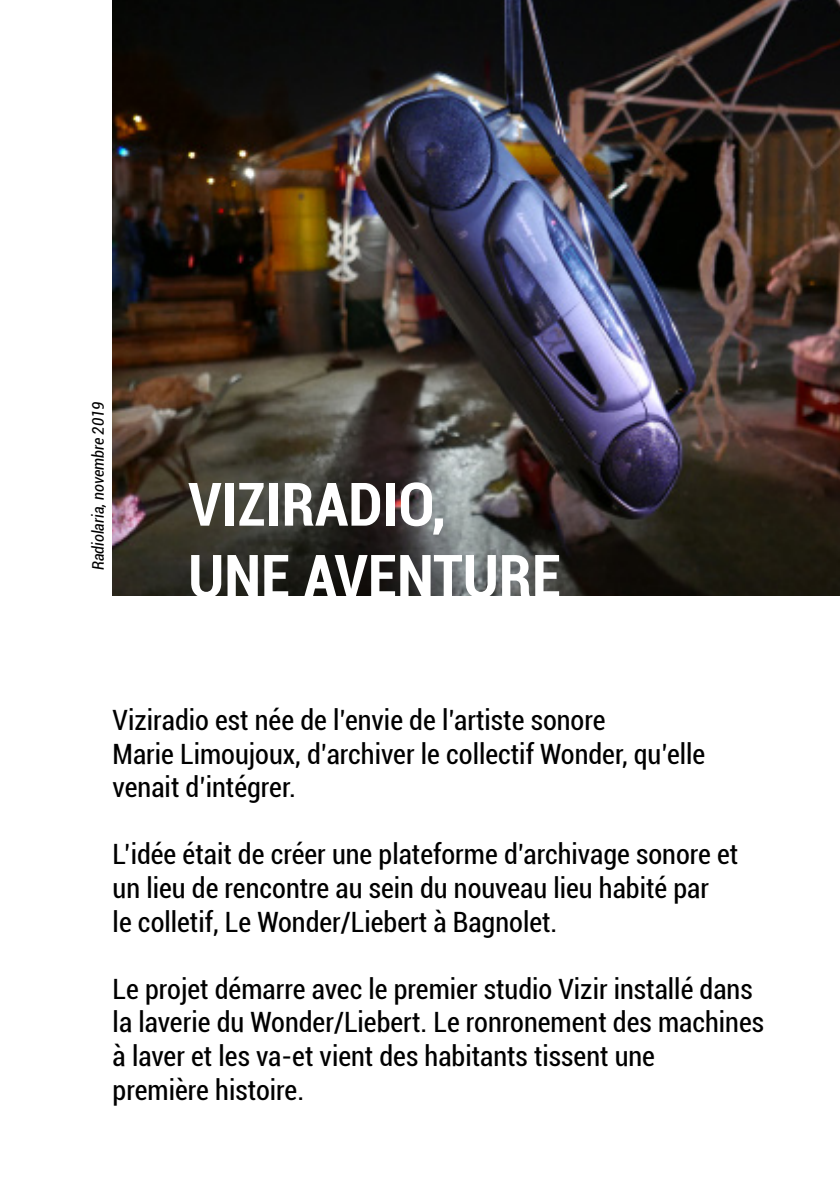
<style>
.page{position:relative;width:840px;height:1191px;background:#fff}
.page>*{position:absolute;margin:0;border:0;box-sizing:border-box;transform-origin:0 0}
.t1{font:700 condensed 60px/72px "Roboto";color:#fff}
.t2{font:condensed 28px/33.6px "Roboto";color:#000}
.t3{font:italic condensed 16px "Roboto";color:#000}
</style>
<div class="page">
<img style="left:113px;top:0;width:726px;height:595px">
<p class="t3" style="left:87px;top:570px;width:170px;rotate:-90deg">Radiolaria, novembre 2019</p>
<h1 class="t1" style="left:188px;top:466px;width:374px">VIZIRADIO,<br>UNE AVENTURE</h1>
<p class="t2" style="left:113px;top:702px;width:594px">Viziradio est née de l’envie de l’artiste sonore<br>Marie Limoujoux, d’archiver le collectif Wonder, qu’elle venait d’intégrer.</p>
<p class="t2" style="left:113px;top:836px;width:626px">L’idée était de créer une plateforme d’archivage sonore et un lieu de rencontre au sein du nouveau lieu habité par<br>le colletif, Le Wonder/Liebert à Bagnolet.</p>
<p class="t2" style="left:113px;top:971px;width:652px">Le projet démarre avec le premier studio Vizir installé dans la laverie du Wonder/Liebert. Le ronronement des machines à laver et les va-et vient des habitants tissent une<br>première histoire.</p>
</div>
